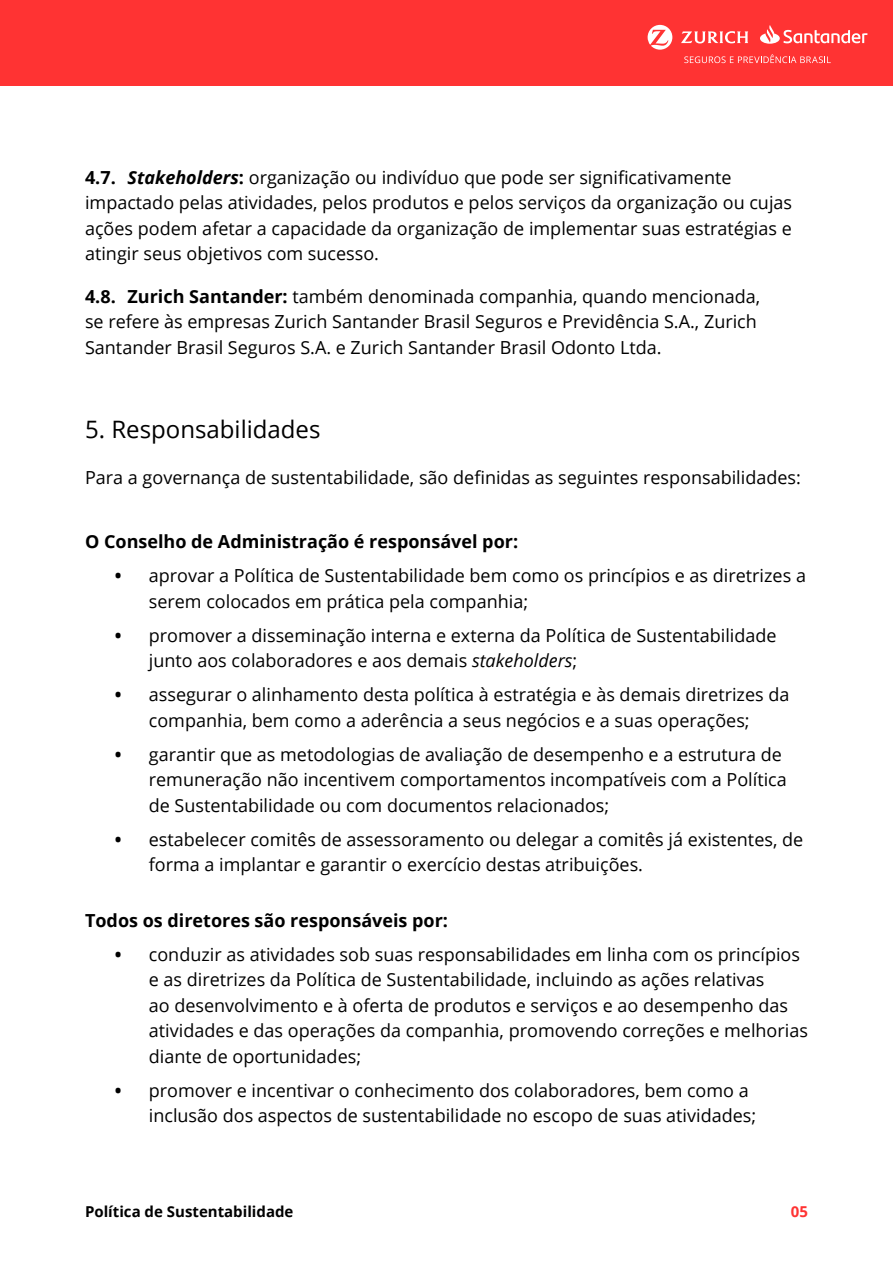
<style>
.page{position:relative;width:893px;height:1263px;background:#fff}
.page>*{position:absolute;margin:0;border:0;box-sizing:border-box;transform-origin:0 0}
.t1{font:24px "Open Sans";color:#000}
.t2{font:18px/25.5px "Open Sans";color:#000}
.t3{font:700 18px "Open Sans";color:#000}
.t4{font:700 15px "Open Sans";color:#000}
.t5{font:700 15px "Open Sans";color:#f33}
.s1{font-weight:700}
.s2{font-weight:700;font-style:italic}
.s3{font-style:italic}
</style>
<div class="page">
<div style="left:0;top:0;width:893px;height:85px;background:#f33"></div>
<svg style="left:760px;top:25px;width:107px;height:19px"></svg>
<svg style="left:648px;top:25px;width:24px;height:25px"></svg>
<svg style="left:681px;top:31px;width:67px;height:12px"></svg>
<svg style="left:684px;top:54px;width:147px;height:9px"></svg>
<p class="t2" style="left:85px;top:164px;width:709px"><span class="s1">4.7.</span> <span class="s2">Stakeholders</span><span class="s1">:</span> organização ou indivíduo que pode ser significativamente impactado pelas atividades, pelos produtos e pelos serviços da organização ou cujas ações podem afetar a capacidade da organização de implementar suas estratégias e atingir seus objetivos com sucesso.</p>
<p class="t2" style="left:85px;top:283px;width:677px"><span class="s1">4.8. Zurich Santander:</span> também denominada companhia, quando mencionada, se refere às empresas Zurich Santander Brasil Seguros e Previdência S.A., Zurich<br>Santander Brasil Seguros S.A. e Zurich Santander Brasil Odonto Ltda.</p>
<h1 class="t1" style="left:85px;top:413px;width:237px">5. Responsabilidades</h1>
<p class="t2" style="left:85px;top:465px;width:717px">Para a governança de sustentabilidade, são definidas as seguintes responsabilidades:</p>
<p class="t3" style="left:85px;top:529px;width:435px">O Conselho de Administração é responsável por:</p>
<p class="t2" style="left:149px;top:562px;width:659px;text-indent:-34px"><span class="s1">•</span> aprovar a Política de Sustentabilidade bem como os princípios e as diretrizes a serem colocados em prática pela companhia;</p>
<p class="t2" style="left:149px;top:622px;width:629px;text-indent:-34px"><span class="s1">•</span> promover a disseminação interna e externa da Política de Sustentabilidade junto aos colaboradores e aos demais <span class="s3">stakeholders</span>;</p>
<p class="t2" style="left:115px;top:681px;width:676px;text-align:center"><span class="s1">•</span> assegurar o alinhamento desta política à estratégia e às demais diretrizes da companhia, bem como a aderência a seus negócios e a suas operações;</p>
<p class="t2" style="left:149px;top:741px;width:639px;text-indent:-34px"><span class="s1">•</span> garantir que as metodologias de avaliação de desempenho e a estrutura de remuneração não incentivem comportamentos incompatíveis com a Política de Sustentabilidade ou com documentos relacionados;</p>
<p class="t2" style="left:149px;top:826px;width:656px;text-indent:-34px"><span class="s1">•</span> estabelecer comitês de assessoramento ou delegar a comitês já existentes, de forma a implantar e garantir o exercício destas atribuições.</p>
<p class="t3" style="left:85px;top:907px;width:364px">Todos os diretores são responsáveis por:</p>
<p class="t2" style="left:149px;top:941px;width:661px;text-indent:-34px"><span class="s1">•</span> conduzir as atividades sob suas responsabilidades em linha com os princípios e as diretrizes da Política de Sustentabilidade, incluindo as ações relativas<br>ao desenvolvimento e à oferta de produtos e serviços e ao desempenho das atividades e das operações da companhia, promovendo correções e melhorias diante de oportunidades;</p>
<p class="t2" style="left:149px;top:1077px;width:609px;text-indent:-34px"><span class="s1">•</span> promover e incentivar o conhecimento dos colaboradores, bem como a inclusão dos aspectos de sustentabilidade no escopo de suas atividades;</p>
<p class="t4" style="left:85px;top:1201px;width:210px">Política de Sustentabilidade</p>
<p class="t5" style="left:791px;top:1201px;width:19px">05</p>
</div>
